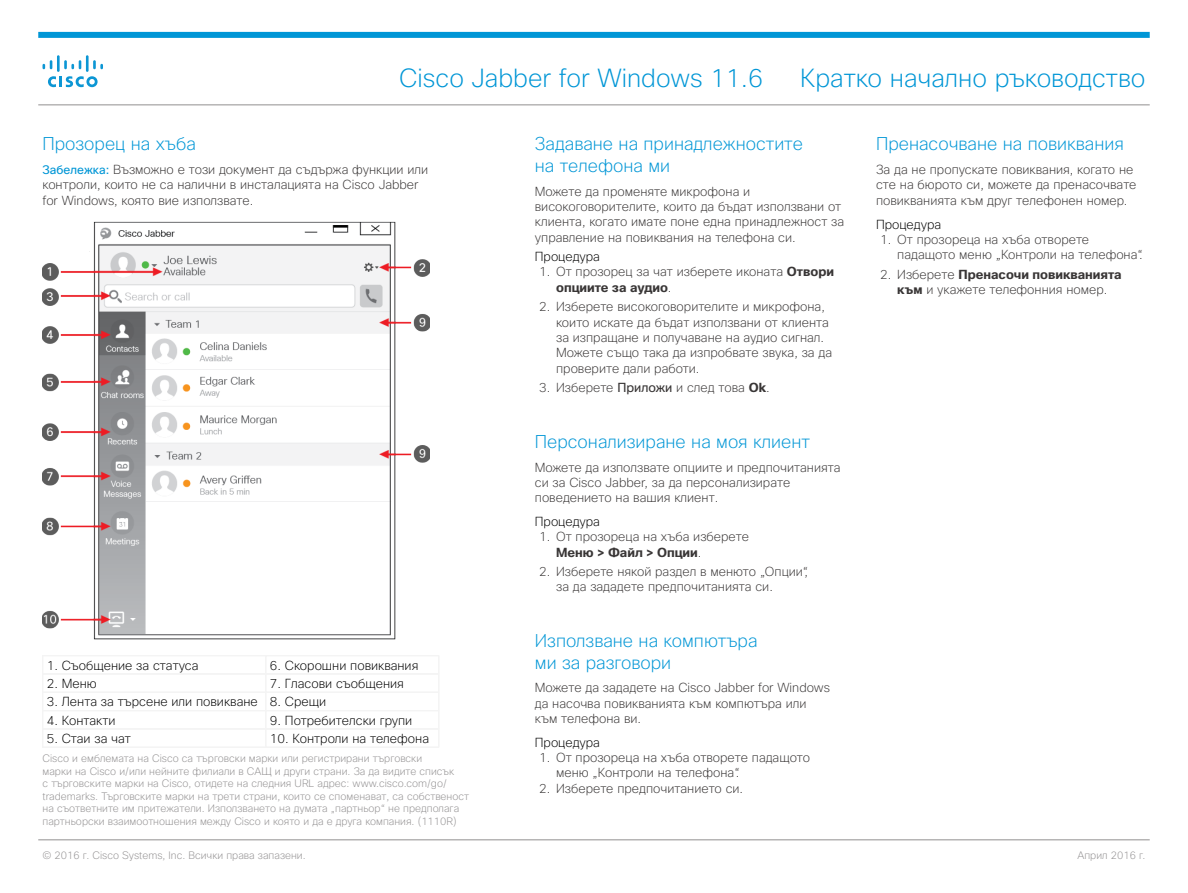
<style>
.page{position:relative;width:1188px;height:893px;background:#fff}
.page>*{position:absolute;margin:0;border:0;box-sizing:border-box;transform-origin:0 0}
.Header_center__produ{font:200 25.5px "Cisco Sans";color:#0096d6}
.Header_right__docume{font:200 25.5px "Cisco Sans";color:#0096d6}
.title__2_in__chapte{font:200 18px/21.6px "Cisco Sans";color:#0096d6}
.note__2{font:200 18px/21.6px "Cisco Sans";color:#0096d6}
.note__2-2{font:200 12.75px/15.3px "Cisco Sans";color:#393636}
.context{font:200 12.75px/15.3px "Cisco Sans";color:#393636}
.stentry{font:200 12.75px "Cisco Sans";color:#000}
.note__1{font:200 12.75px/15.3px "Cisco Sans";color:#393636}
.steps__Start_Label{font:200 12.75px "Cisco Sans";color:#000}
.Trademark_text{font:200 10.5px/12.6px "Cisco Sans";color:#918f90}
.Footer_left{font:200 10.5px "Cisco Sans";color:#918f90}
.Footer_right{font:200 10.5px "Cisco Sans";color:#918f90}
.s1{font-weight:400;font-size:12px;color:#0096d6}
.s2{font-weight:700}
.s3{font-weight:400}
</style>
<div class="page">
<div style="left:38px;top:32px;width:1112px;height:6px;background:#0096d6"></div>
<svg style="left:48px;top:76px;width:50px;height:11px"></svg>
<svg style="left:43px;top:60px;width:9px;height:9px"></svg>
<hr style="left:57px;top:55px;width:3px;height:17px;background:#0c96d4">
<svg style="left:64px;top:60px;width:17px;height:9px"></svg>
<hr style="left:86px;top:55px;width:3px;height:17px;background:#0c96d4">
<svg style="left:93px;top:60px;width:10px;height:9px"></svg>
<hr style="left:38px;top:104px;width:1112px;height:1px;background:#918f90">
<hr style="left:38px;top:839px;width:1112px;height:1px;background:#918f90">
<img style="left:43px;top:221px;width:386px;height:419px">
<hr style="left:43px;top:655px;width:223px;height:1px;background:#f4f4f4">
<hr style="left:266px;top:655px;width:173px;height:1px;background:#f4f4f4">
<hr style="left:43px;top:674px;width:223px;height:1px;background:#f4f4f4">
<hr style="left:266px;top:674px;width:173px;height:1px;background:#f4f4f4">
<hr style="left:43px;top:692px;width:223px;height:1px;background:#f4f4f4">
<hr style="left:266px;top:692px;width:173px;height:1px;background:#f4f4f4">
<hr style="left:43px;top:710px;width:223px;height:1px;background:#f4f4f4">
<hr style="left:266px;top:710px;width:173px;height:1px;background:#f4f4f4">
<svg style="left:42px;top:656px;width:1px;height:91px"></svg>
<hr style="left:43px;top:729px;width:223px;height:1px;background:#f4f4f4">
<hr style="left:43px;top:747px;width:223px;height:1px;background:#f4f4f4">
<svg style="left:265px;top:656px;width:2px;height:91px"></svg>
<svg style="left:438px;top:656px;width:1px;height:91px"></svg>
<hr style="left:266px;top:729px;width:173px;height:1px;background:#f4f4f4">
<hr style="left:266px;top:747px;width:173px;height:1px;background:#f4f4f4">
<p class="Header_center__produ" style="left:399px;top:62px;width:366px">Cisco Jabber for Windows 11.6</p>
<p class="Header_right__docume" style="left:800px;top:62px;width:347px">Кратко начално ръководство</p>
<p class="title__2_in__chapte" style="left:43px;top:133px;width:155px">Прозорец на хъба</p>
<p class="note__1" style="left:43px;top:162px;width:387px"><span class="s1">Забележка:</span> Възможно е този документ да съдържа функции или контроли, които не са налични в инсталацията на Cisco Jabber for Windows, която вие използвате.</p>
<p class="stentry" style="left:47px;top:657px;width:153px">1. Съобщение за статуса</p>
<p class="stentry" style="left:270px;top:657px;width:150px">6. Скорошни повиквания</p>
<p class="stentry" style="left:47px;top:676px;width:52px">2. Меню</p>
<p class="stentry" style="left:270px;top:676px;width:136px">7. Гласови съобщения</p>
<p class="stentry" style="left:47px;top:694px;width:213px">3. Лента за търсене или повикване</p>
<p class="stentry" style="left:270px;top:694px;width:58px">8. Срещи</p>
<p class="stentry" style="left:47px;top:712px;width:70px">4. Контакти</p>
<p class="stentry" style="left:270px;top:712px;width:144px">9. Потребителски групи</p>
<p class="stentry" style="left:47px;top:730px;width:86px">5. Стаи за чат</p>
<p class="stentry" style="left:270px;top:730px;width:161px">10. Контроли на телефона</p>
<p class="Trademark_text" style="left:43px;top:752px;width:428px">Cisco и емблемата на Cisco са търговски марки или регистрирани търговски<br>марки на Cisco и/или нейните филиали в САЩ и други страни. За да видите списък<br>с търговските марки на Cisco, отидете на следния URL адрес: www.cisco.com/go/ trademarks. Търговските марки на трети страни, които се споменават, са собственост на съответните им притежатели. Използването на думата „партньор“ не предполага партньорски взаимоотношения между Cisco и която и да е друга компания. (1110R)</p>
<p class="note__2" style="left:535px;top:133px;width:270px">Задаване на принадлежностите на телефона ми</p>
<p class="note__2-2" style="left:535px;top:183px;width:311px">Можете да променяте микрофона и високоговорителите, които да бъдат използвани от клиента, когато имате поне една принадлежност за управление на повиквания на телефона си.</p>
<p class="steps__Start_Label" style="left:535px;top:249px;width:67px">Процедура</p>
<p class="note__2-2" style="left:556px;top:264px;width:280px;text-indent:-17px">1. От прозорец за чат изберете иконата <span class="s2">Отвори опциите за аудио</span>.</p>
<p class="note__2-2" style="left:556px;top:299px;width:277px;text-indent:-17px">2. Изберете високоговорителите и микрофона, които искате да бъдат използвани от клиента за изпращане и получаване на аудио сигнал.<br>Можете също така да изпробвате звука, за да проверите дали работи.</p>
<p class="note__2-2" style="left:539px;top:380px;width:232px">3. Изберете <span class="s3">Приложи</span> и след това <span class="s2">Ok</span>.</p>
<p class="title__2_in__chapte" style="left:535px;top:430px;width:277px">Персонализиране на моя клиент</p>
<p class="context" style="left:535px;top:459px;width:307px">Можете да използвате опциите и предпочитанията си за Cisco Jabber, за да персонализирате поведението на вашия клиент.</p>
<p class="steps__Start_Label" style="left:535px;top:513px;width:67px">Процедура</p>
<p class="note__2-2" style="left:556px;top:529px;width:194px;text-indent:-17px">1. От прозореца на хъба изберете<br><span class="s2">Меню &gt; Файл &gt; Опции</span>.</p>
<p class="note__2-2" style="left:556px;top:564px;width:254px;text-indent:-17px">2. Изберете някой раздел в менюто „Опции“, за да зададете предпочитанията си.</p>
<p class="title__2_in__chapte" style="left:535px;top:630px;width:224px">Използване на компютъра ми за разговори</p>
<p class="context" style="left:535px;top:680px;width:297px">Можете да зададете на Cisco Jabber for Windows да насочва повикванията към компютъра или към телефона ви.</p>
<p class="steps__Start_Label" style="left:535px;top:734px;width:67px">Процедура</p>
<p class="note__2-2" style="left:556px;top:750px;width:255px;text-indent:-17px">1. От прозореца на хъба отворете падащото меню „Контроли на телефона“.</p>
<p class="note__2-2" style="left:539px;top:780px;width:206px">2. Изберете предпочитанието си.</p>
<p class="title__2_in__chapte" style="left:876px;top:133px;width:249px">Пренасочване на повиквания</p>
<p class="context" style="left:876px;top:162px;width:262px">За да не пропускате повиквания, когато не сте на бюрото си, можете да пренасочвате повикванията към друг телефонен номер.</p>
<p class="steps__Start_Label" style="left:876px;top:216px;width:67px">Процедура</p>
<p class="note__2-2" style="left:897px;top:232px;width:247px;text-indent:-17px">1. От прозореца на хъба отворете падащото меню „Контроли на телефона“.</p>
<p class="note__2-2" style="left:880px;top:266px;width:243px;text-align:center">2. Изберете <span class="s2">Пренасочи повикванията към</span> и укажете телефонния номер.</p>
<p class="Footer_left" style="left:43px;top:848px;width:265px">© 2016 г. Cisco Systems, Inc. Всички права запазени.</p>
<p class="Footer_right" style="left:1077px;top:848px;width:70px">Април 2016 г.</p>
</div>
